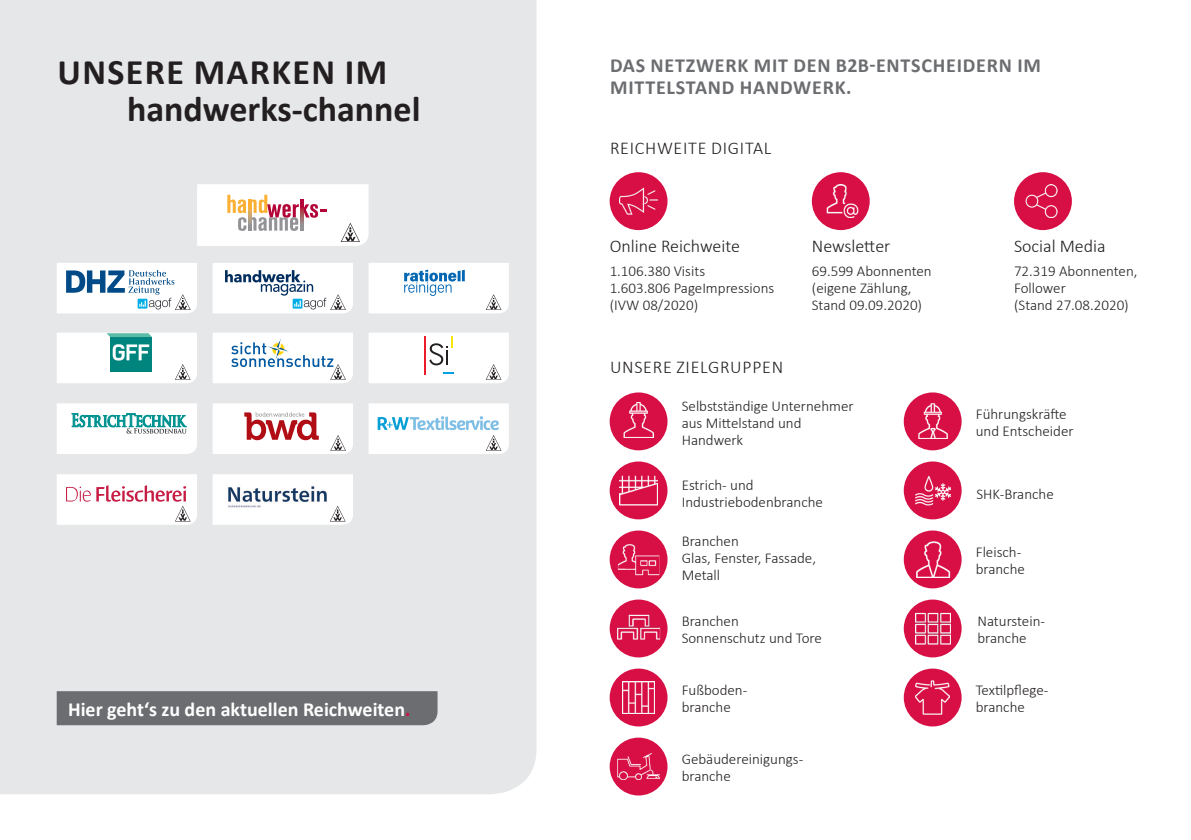
<style>
.page{position:relative;width:1191px;height:840px;background:#fff}
.page>*{position:absolute;margin:0;border:0;box-sizing:border-box;transform-origin:0 0}
.Grundschrift{font:700 36px "Calibri";color:#231f20}
.Grundschrift-2{font:700 36px "Calibri";letter-spacing:.04em;color:#231f20}
.Grundschrift-3{font:700 20px "Calibri";letter-spacing:.04em;color:#6c6d70}
.Grundschrift-4{font:700 20px "Calibri";color:#fff}
.Grundschrift-5{font:300 18px "Calibri";color:#231f20}
.Grundschrift-6{font:300 18px "Calibri";letter-spacing:.04em;color:#231f20}
.Grundschrift-7{font:300 15px/17px "Calibri";color:#231f20}
.s1{color:#d70f45}
</style>
<div class="page">
<div style="left:0;top:0;width:536px;height:793px;background:#e6e7e9"></div>
<svg style="left:57px;top:403px;width:140px;height:51px"></svg>
<svg style="left:57px;top:263px;width:140px;height:50px"></svg>
<svg style="left:57px;top:332px;width:140px;height:51px"></svg>
<svg style="left:57px;top:474px;width:140px;height:50px"></svg>
<svg style="left:213px;top:263px;width:140px;height:50px"></svg>
<svg style="left:213px;top:332px;width:140px;height:51px"></svg>
<svg style="left:213px;top:403px;width:140px;height:51px"></svg>
<svg style="left:197px;top:184px;width:171px;height:62px"></svg>
<svg style="left:368px;top:263px;width:141px;height:50px"></svg>
<svg style="left:368px;top:332px;width:141px;height:51px"></svg>
<svg style="left:368px;top:403px;width:141px;height:51px"></svg>
<svg style="left:213px;top:474px;width:140px;height:50px"></svg>
<img style="left:136px;top:297px;width:36px;height:13px">
<img style="left:291px;top:297px;width:36px;height:13px">
<div style="left:1014px;top:172px;width:57px;height:58px;background:#d70f45;border-radius:50%"></div>
<img style="left:1025px;top:185px;width:32px;height:32px">
<div style="left:812px;top:172px;width:57px;height:58px;background:#d70f45;border-radius:50%"></div>
<img style="left:826px;top:185px;width:32px;height:32px">
<div style="left:609px;top:172px;width:58px;height:58px;background:#d70f45;border-radius:50%"></div>
<img style="left:620px;top:187px;width:37px;height:28px">
<div style="left:609px;top:392px;width:58px;height:58px;background:#d70f45;border-radius:50%"></div>
<img style="left:623px;top:402px;width:31px;height:35px">
<div style="left:903px;top:392px;width:58px;height:58px;background:#d70f45;border-radius:50%"></div>
<img style="left:918px;top:403px;width:30px;height:35px">
<div style="left:609px;top:461px;width:58px;height:58px;background:#d70f45;border-radius:50%"></div>
<img style="left:619px;top:475px;width:38px;height:31px">
<div style="left:903px;top:461px;width:58px;height:58px;background:#d70f45;border-radius:50%"></div>
<img style="left:915px;top:475px;width:35px;height:31px">
<div style="left:609px;top:530px;width:58px;height:58px;background:#d70f45;border-radius:50%"></div>
<img style="left:618px;top:538px;width:41px;height:42px">
<div style="left:903px;top:530px;width:58px;height:58px;background:#d70f45;border-radius:50%"></div>
<img style="left:916px;top:541px;width:34px;height:36px">
<div style="left:609px;top:599px;width:58px;height:58px;background:#d70f45;border-radius:50%"></div>
<img style="left:617px;top:605px;width:43px;height:43px">
<div style="left:903px;top:599px;width:58px;height:58px;background:#d70f45;border-radius:50%"></div>
<img style="left:915px;top:612px;width:35px;height:33px">
<div style="left:609px;top:668px;width:58px;height:58px;background:#d70f45;border-radius:50%"></div>
<img style="left:622px;top:681px;width:33px;height:32px">
<div style="left:903px;top:668px;width:58px;height:58px;background:#d70f45;border-radius:50%"></div>
<img style="left:915px;top:680px;width:34px;height:34px">
<div style="left:609px;top:737px;width:58px;height:58px;background:#d70f45;border-radius:50%"></div>
<img style="left:617px;top:753px;width:42px;height:26px">
<div style="left:57px;top:690px;width:380px;height:34px;background:#6c6d70"></div>
<p class="Grundschrift-2" style="left:57px;top:46px;width:331px">UNSERE MARKEN IM</p>
<p class="Grundschrift" style="left:127px;top:83px;width:295px">handwerks-channel</p>
<p class="Grundschrift-4" style="left:68px;top:694px;width:344px">Hier geht‘s zu den aktuellen Reichweiten<span class="s1">.</span></p>
<p class="Grundschrift-3" style="left:610px;top:51px;width:432px">DAS NETZWERK MIT DEN B2B-ENTSCHEIDERN IM</p>
<p class="Grundschrift-3" style="left:610px;top:73px;width:243px">MITTELSTAND HANDWERK.</p>
<p class="Grundschrift-6" style="left:610px;top:136px;width:163px">REICHWEITE DIGITAL</p>
<p class="Grundschrift-5" style="left:609px;top:235px;width:132px">Online Reichweite</p>
<p class="Grundschrift-7" style="left:609px;top:262px;width:166px">1.106.380 Visits<br>1.603.806 PageImpressions (IVW 08/2020)</p>
<p class="Grundschrift-5" style="left:812px;top:235px;width:80px">Newsletter</p>
<p class="Grundschrift-7" style="left:812px;top:262px;width:121px">69.599 Abonnenten (eigene Zählung,<br>Stand 09.09.2020)</p>
<p class="Grundschrift-5" style="left:1014px;top:235px;width:93px">Social Media</p>
<p class="Grundschrift-7" style="left:1014px;top:262px;width:125px">72.319 Abonnenten,<br>Follower<br>(Stand 27.08.2020)</p>
<p class="Grundschrift-6" style="left:610px;top:356px;width:175px">UNSERE ZIELGRUPPEN</p>
<p class="Grundschrift-7" style="left:682px;top:397px;width:173px">Selbstständige Unternehmer aus Mittelstand und<br>Handwerk</p>
<p class="Grundschrift-7" style="left:975px;top:405px;width:99px">Führungskräfte und Entscheider</p>
<p class="Grundschrift-7" style="left:681px;top:476px;width:143px">Estrich- und<br>Industriebodenbranche</p>
<p class="Grundschrift-7" style="left:681px;top:532px;width:136px">Branchen<br>Glas, Fenster, Fassade,<br>Metall</p>
<p class="Grundschrift-7" style="left:975px;top:542px;width:51px">Fleisch&shy;branche</p>
<p class="Grundschrift-7" style="left:976px;top:485px;width:79px">SHK-Branche</p>
<p class="Grundschrift-7" style="left:681px;top:611px;width:142px">Branchen<br>Sonnenschutz und Tore</p>
<p class="Grundschrift-7" style="left:681px;top:680px;width:67px">Fußboden&shy;branche</p>
<p class="Grundschrift-7" style="left:681px;top:749px;width:123px">Gebäudereinigungs&shy;branche</p>
<p class="Grundschrift-7" style="left:977px;top:611px;width:69px">Naturstein&shy;branche</p>
<p class="Grundschrift-7" style="left:975px;top:680px;width:74px">Textilpflege&shy;branche</p>
</div>
